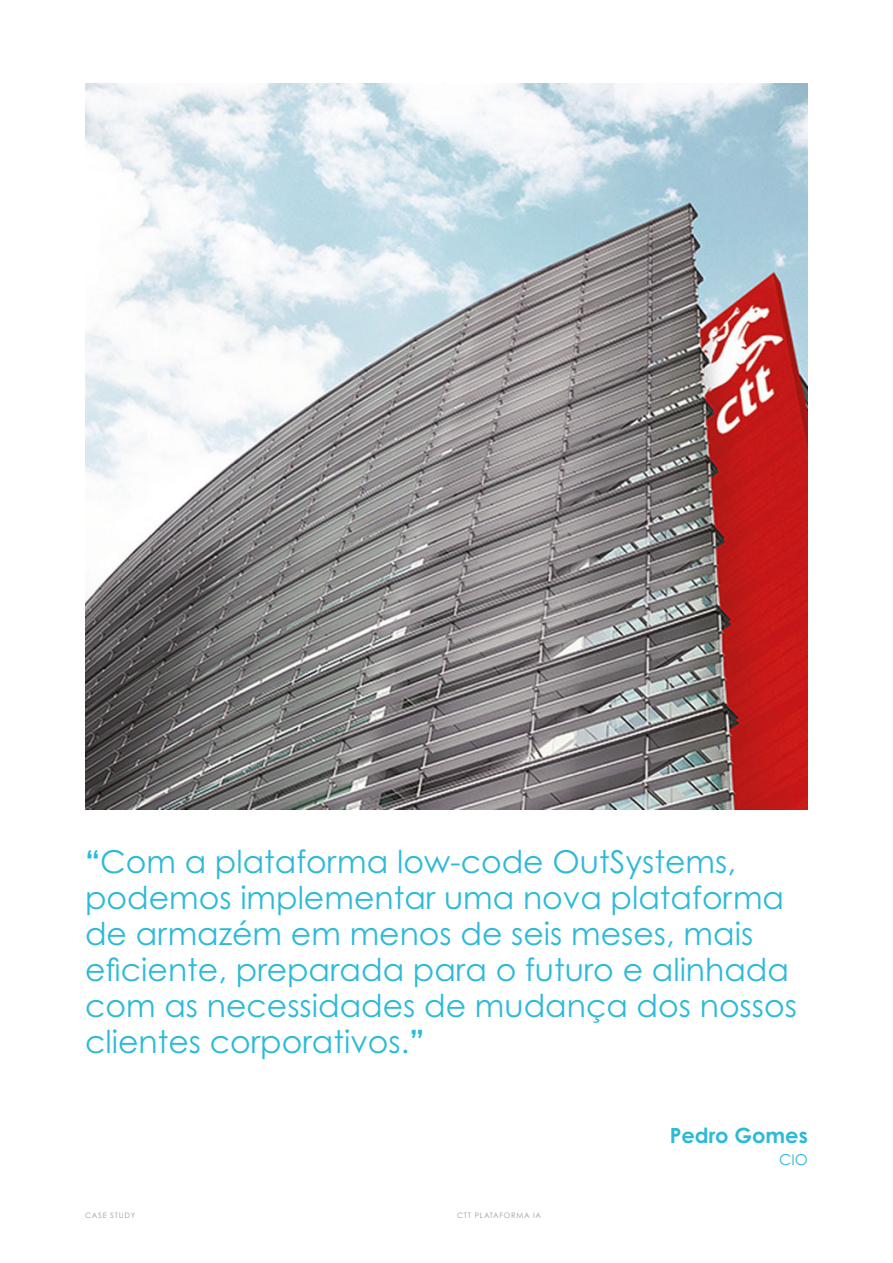
<style>
.page{position:relative;width:893px;height:1263px;background:#fff}
.page>*{position:absolute;margin:0;border:0;box-sizing:border-box;transform-origin:0 0}
.t1{font:31.5px/36px "Century Gothic Std";color:#2cbad8}
.t2{font:700 21px "Century Gothic Std";color:#2cbad8}
.t3{font:15px "Century Gothic Std";color:#2cbad8}
.t4{font:7.5px "Century Gothic Std";letter-spacing:.1em;color:#9d9d9c}
.s1{font-weight:700}
</style>
<div class="page">
<img style="left:85px;top:84px;width:723px;height:725px">
<p class="t1" style="left:85px;top:843px;width:713px"><span class="s1">“</span>Com a plataforma low-code OutSystems, podemos implementar uma nova plataforma de armazém em menos de seis meses, mais eficiente, preparada para o futuro e alinhada com as necessidades de mudança dos nossos clientes corporativos.<span class="s1">”</span></p>
<p class="t4" style="left:85px;top:1211px;width:52px">CASE STUDY</p>
<p class="t4" style="left:457px;top:1211px;width:86px">CTT PLATAFORMA IA</p>
<p class="t2" style="left:670px;top:1122px;width:140px">Pedro Gomes</p>
<p class="t3" style="left:779px;top:1150px;width:30px">CIO</p>
</div>
